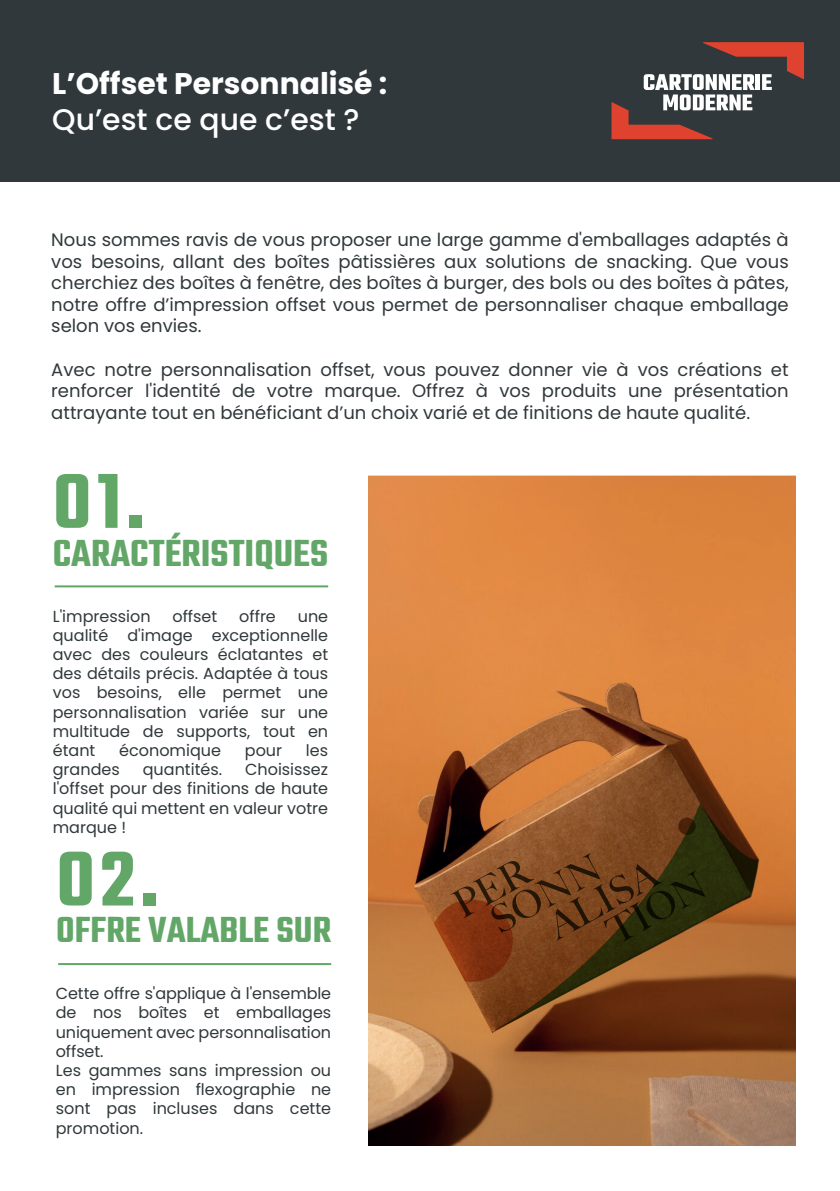
<style>
.page{position:relative;width:840px;height:1191px;background:#fff}
.page>*{position:absolute;margin:0;border:0;box-sizing:border-box;transform-origin:0 0}
.t1{font:300 84.6px "Teko";color:#63a768}
.t2{font:300 41px "Teko";color:#63a768}
.t3{font:300 39.6px "Teko";color:#63a768}
.t4{font:700 29.8px "Poppins";color:#fff}
.t5{font:500 29.8px "Poppins";color:#fff}
.t6{font:18px/21.6px "Poppins";color:#30383b;text-align:justify}
.t7{font:16px/19.2px "Poppins";color:#30383b;text-align:justify}
</style>
<div class="page">
<hr style="left:55px;top:585px;width:273px;height:2px;background:#63a768">
<hr style="left:58px;top:963px;width:273px;height:2px;background:#63a768">
<div style="left:0;top:0;width:839px;height:182px;background:#30383b"></div>
<svg style="left:611px;top:42px;width:192px;height:97px"></svg>
<img style="left:368px;top:475px;width:427px;height:670px">
<svg style="left:492px;top:981px;width:258px;height:51px;background:#6a3312"></svg>
<svg style="left:433px;top:803px;width:325px;height:178px;background:#74451e"></svg>
<svg style="left:678px;top:817px;width:17px;height:18px"></svg>
<h3 class="t4" style="left:52px;top:67px;width:336px">L’Offset Personnalisé :</h3>
<h3 class="t5" style="left:52px;top:102px;width:309px">Qu’est ce que c’est ?</h3>
<p class="t6" style="left:51px;top:229px;width:738px">Nous sommes ravis de vous proposer une large gamme d'emballages adaptés à vos besoins, allant des boîtes pâtissières aux solutions de snacking. Que vous cherchiez des boîtes à fenêtre, des boîtes à burger, des bols ou des boîtes à pâtes, notre offre d’impression offset vous permet de personnaliser chaque emballage selon vos envies.</p>
<p class="t6" style="left:51px;top:359px;width:738px">Avec notre personnalisation offset, vous pouvez donner vie à vos créations et renforcer l'identité de votre marque. Offrez à vos produits une présentation attrayante tout en bénéficiant d’un choix varié et de finitions de haute qualité.</p>
<h1 class="t1" style="left:53px;top:457px;width:93px">01.</h1>
<h2 class="t2" style="left:53px;top:531px;width:277px">CARACTÉRISTIQUES</h2>
<p class="t7" style="left:53px;top:606px;width:99px">L'impression</p>
<p class="t7" style="left:172px;top:606px;width:46px">offset</p>
<p class="t7" style="left:239px;top:606px;width:38px">offre</p>
<p class="t7" style="left:53px;top:606px;width:277px;text-indent:245px">une qualité d'image exceptionnelle avec des couleurs éclatantes et des détails précis. Adaptée à tous vos besoins, elle permet une personnalisation variée sur une multitude de supports, tout en étant</p>
<p class="t7" style="left:119px;top:741px;width:103px">économique</p>
<p class="t7" style="left:245px;top:741px;width:39px">pour</p>
<p class="t7" style="left:306px;top:741px;width:24px">les</p>
<p class="t7" style="left:53px;top:760px;width:68px">grandes</p>
<p class="t7" style="left:143px;top:760px;width:81px">quantités.</p>
<p class="t7" style="left:53px;top:760px;width:277px;text-indent:192px">Choisissez l'offset pour des finitions de haute qualité qui mettent en valeur votre marque !</p>
<h1 class="t1" style="left:56px;top:835px;width:104px">02.</h1>
<h3 class="t3" style="left:56px;top:909px;width:276px">OFFRE VALABLE SUR</h3>
<p class="t7" style="left:56px;top:984px;width:277px;text-align:left">Cette offre s'applique à l'ensemble de nos boîtes et emballages uniquement avec personnalisation offset.<br>Les gammes sans impression ou en impression flexographie ne sont pas incluses dans cette promotion.</p>
</div>
